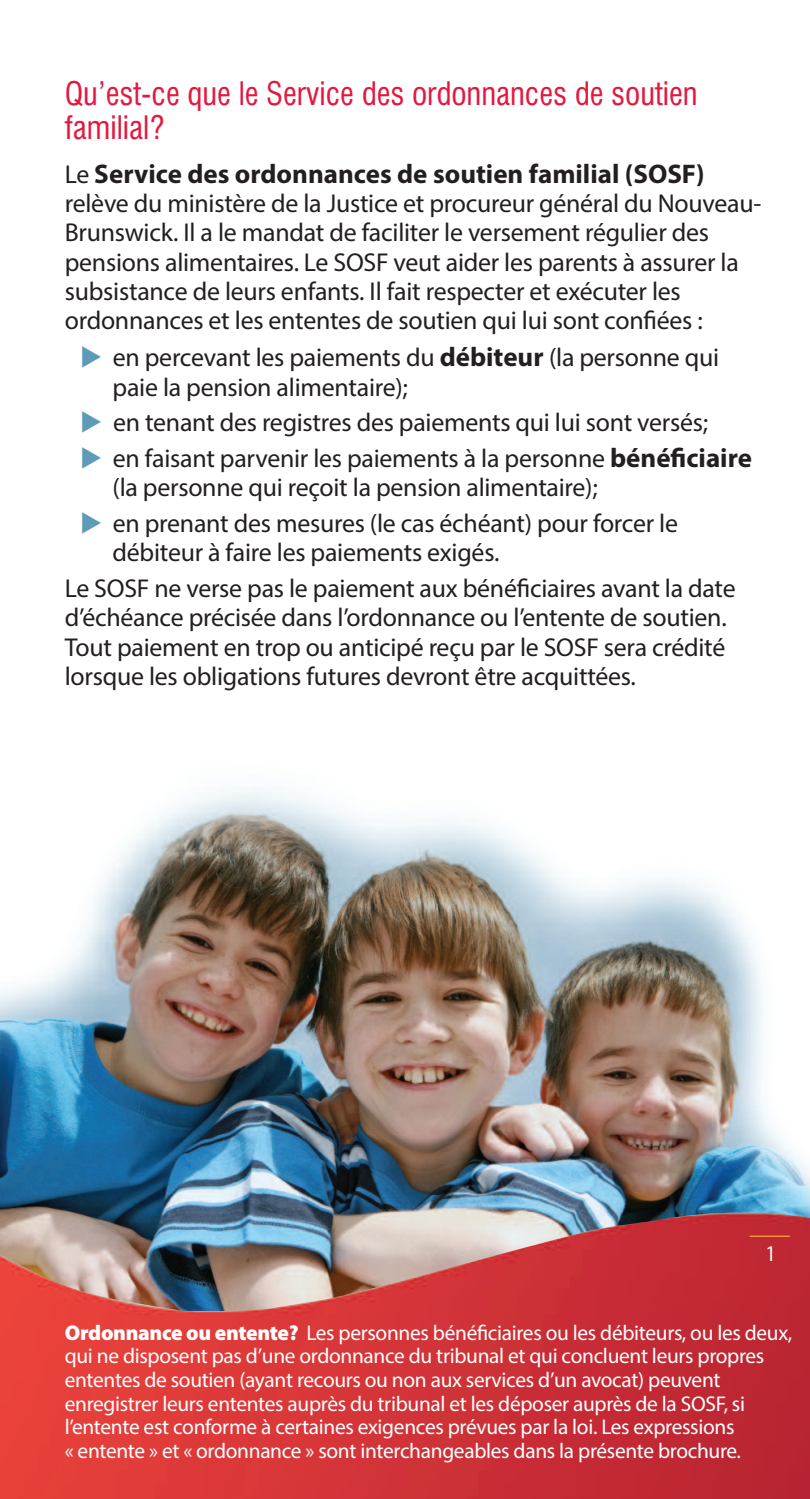
<style>
.page{position:relative;width:810px;height:1499px;background:#fff}
.page>*{position:absolute;margin:0;border:0;box-sizing:border-box;transform-origin:0 0}
.t1{font:31.5px/33.8px "Corporate Condensed";color:#e4183e}
.t2{font:700 27px "Myriad Pro";color:#231f20}
.t3{font:25.88px/29.2px "Myriad Pro";letter-spacing:-.01em;color:#231f20}
.t4{font:condensed 22.5px "Myriad";color:#fff}
.t5{font:21.38px/23.6px "Myriad Pro";letter-spacing:-.015em;color:#fff}
.s1{font-weight:400;font-size:25.88px}
.s2{color:#5e9bb9}
.s3{font-weight:700;font-size:27px}
.s4{font-weight:900}
</style>
<div class="page">
<img style="left:0;top:787px;width:810px;height:424px">
<img style="left:0;top:1211px;width:810px;height:287px">
<hr style="left:750px;top:1235px;width:40px;height:1px;background:#fcb53d">
<p class="t1" style="left:65px;top:77px;width:634px">Qu’est-ce que le Service des ordonnances de soutien familial?</p>
<p class="t2" style="left:65px;top:164px;width:641px"><span class="s1">Le</span> Service des ordonnances de soutien familial (SOSF)</p>
<p class="t3" style="left:65px;top:191px;width:698px">relève du ministère de la Justice et procureur général du Nouveau-Brunswick. Il a le mandat de faciliter le versement régulier des pensions alimentaires. Le SOSF veut aider les parents à assurer la subsistance de leurs enfants. Il fait respecter et exécuter les ordonnances et les ententes de soutien qui lui sont confiées :</p>
<p class="t3" style="left:113px;top:345px;width:608px;text-indent:-32px"><span class="s2">◆</span> en percevant les paiements du <span class="s3">débiteur</span> (la personne qui paie la pension alimentaire);</p>
<p class="t3" style="left:80px;top:410px;width:630px"><span class="s2">◆</span> en tenant des registres des paiements qui lui sont versés;</p>
<p class="t3" style="left:113px;top:446px;width:641px;text-indent:-32px"><span class="s2">◆</span> en faisant parvenir les paiements à la personne <span class="s3">bénéficiaire </span>(la personne qui reçoit la pension alimentaire);</p>
<p class="t3" style="left:113px;top:511px;width:567px;text-indent:-32px"><span class="s2">◆</span> en prenant des mesures (le cas échéant) pour forcer le débiteur à faire les paiements exigés.</p>
<p class="t3" style="left:65px;top:576px;width:672px">Le SOSF ne verse pas le paiement aux bénéficiaires avant la date d’échéance précisée dans l’ordonnance ou l’entente de soutien.<br>Tout paiement en trop ou anticipé reçu par le SOSF sera crédité lorsque les obligations futures devront être acquittées.</p>
<p class="t4" style="left:766px;top:1245px;width:10px">1</p>
<p class="t5" style="left:65px;top:1322px;width:729px"><span class="s4">Ordonnance ou entente?</span> Les personnes bénéficiaires ou les débiteurs, ou les deux, qui ne disposent pas d’une ordonnance du tribunal et qui concluent leurs propres ententes de soutien (ayant recours ou non aux services d’un avocat) peuvent enregistrer leurs ententes auprès du tribunal et les déposer auprès de la SOSF, si l’entente est conforme à certaines exigences prévues par la loi. Les expressions<br>« entente » et « ordonnance » sont interchangeables dans la présente brochure.</p>
</div>
